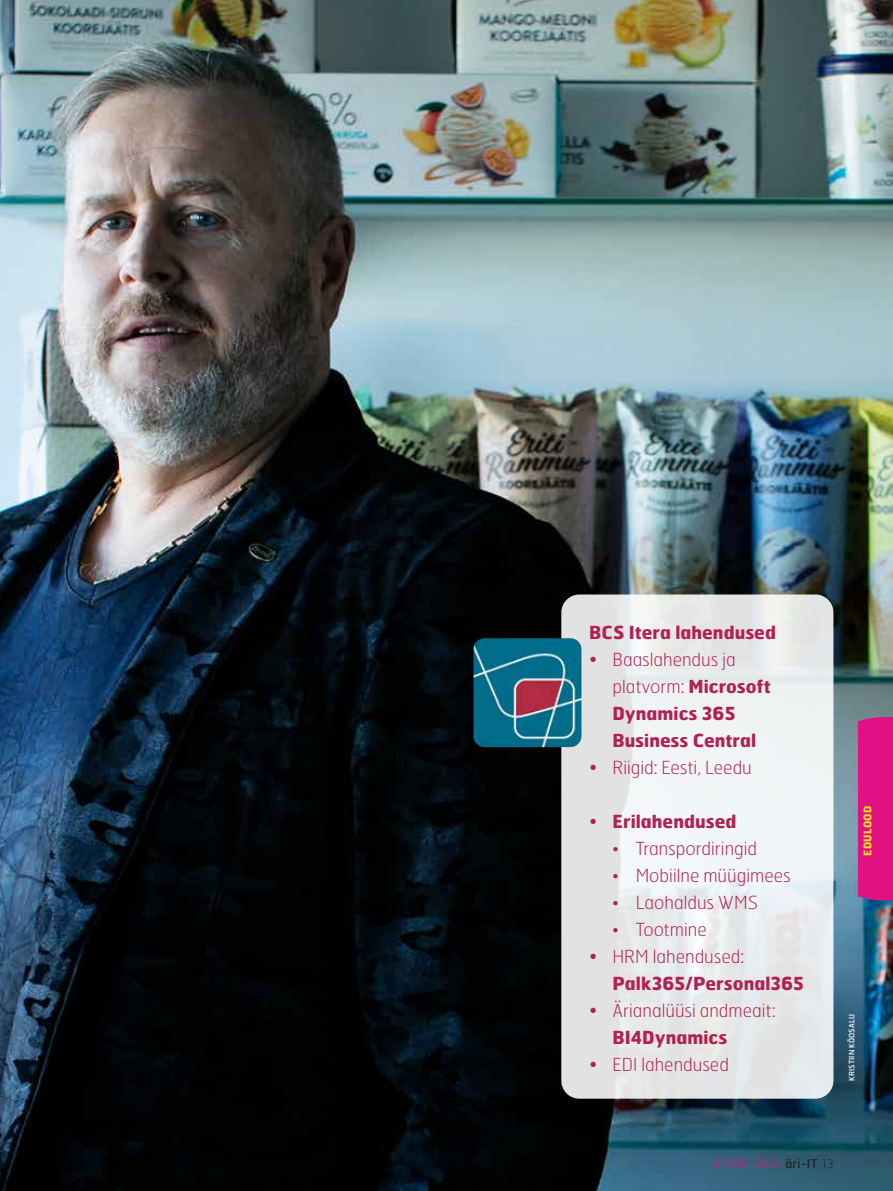
<style>
.page{position:relative;width:893px;height:1191px;background:#fff}
.page>*{position:absolute;margin:0;border:0;box-sizing:border-box;transform-origin:0 0}
.t1{font:700 18px/27px "Hermes";letter-spacing:.005em;color:#b12251}
.t2{font:100 18px/27px "Hermes";color:#b12251}
.t3{font:100 12px "Hermes";letter-spacing:.025em;color:#e11184}
.t4{font:700 10.5px "Hermes";letter-spacing:.025em;color:#f3de28}
.t5{font:7.5px "Hermes";letter-spacing:.01em;color:#fff}
.s1{font-weight:100}
.s2{font-family:"Guardian Egyp";font-weight:300}
.s3{font-weight:700}
.s4{font-weight:400;color:#231f20}
.s5{color:#231f20}
</style>
<div class="page">
<img style="left:0;top:0;width:893px;height:1191px">
<div style="left:561px;top:594px;width:272px;height:504px;background:linear-gradient(to bottom,#ecefef,#e6e8ea);border-radius:18px"></div>
<img style="left:473px;top:638px;width:108px;height:109px">
<div style="left:858px;top:717px;width:35px;height:183px;background:#e11184"></div>
<p class="t1" style="left:589px;top:618px;width:188px">BCS Itera lahendused</p>
<p class="t1" style="left:612px;top:645px;width:160px;text-indent:-23px">• <span class="s1">Baaslahendus ja platvorm:</span> Microsoft<br>Dynamics 365<br>Business Central</p>
<p class="t2" style="left:589px;top:753px;width:164px">• Riigid: Eesti, Leedu</p>
<p class="t1" style="left:589px;top:807px;width:149px">• Erilahendused</p>
<p class="t2" style="left:612px;top:834px;width:146px"><span class="s2">•</span> Transpordiringid</p>
<p class="t2" style="left:612px;top:861px;width:180px"><span class="s2">•</span> Mobiilne müügimees</p>
<p class="t2" style="left:612px;top:888px;width:147px"><span class="s2">•</span> Laohaldus WMS</p>
<p class="t2" style="left:612px;top:915px;width:96px"><span class="s2">•</span> Tootmine</p>
<p class="t1" style="left:612px;top:942px;width:193px;text-indent:-23px">• <span class="s1">HRM lahendused:<br></span>Palk365/Personal365</p>
<p class="t2" style="left:612px;top:996px;width:165px;text-indent:-23px">• Ärianalüüsi andmeait:<br><span class="s3">BI4Dynamics</span></p>
<p class="t2" style="left:589px;top:1050px;width:141px">• EDI lahendused</p>
<p class="t4" style="left:861px;top:856px;width:52px;rotate:-90deg">EDULOOD</p>
<p class="t5" style="left:847px;top:1080px;width:68px;rotate:-90deg">KRISTIIN KÕOSALU</p>
<p class="t3" style="left:713px;top:1155px;width:122px">KEVAD 2021 <span class="s4">äri-IT</span> <span class="s5">13</span></p>
</div>
